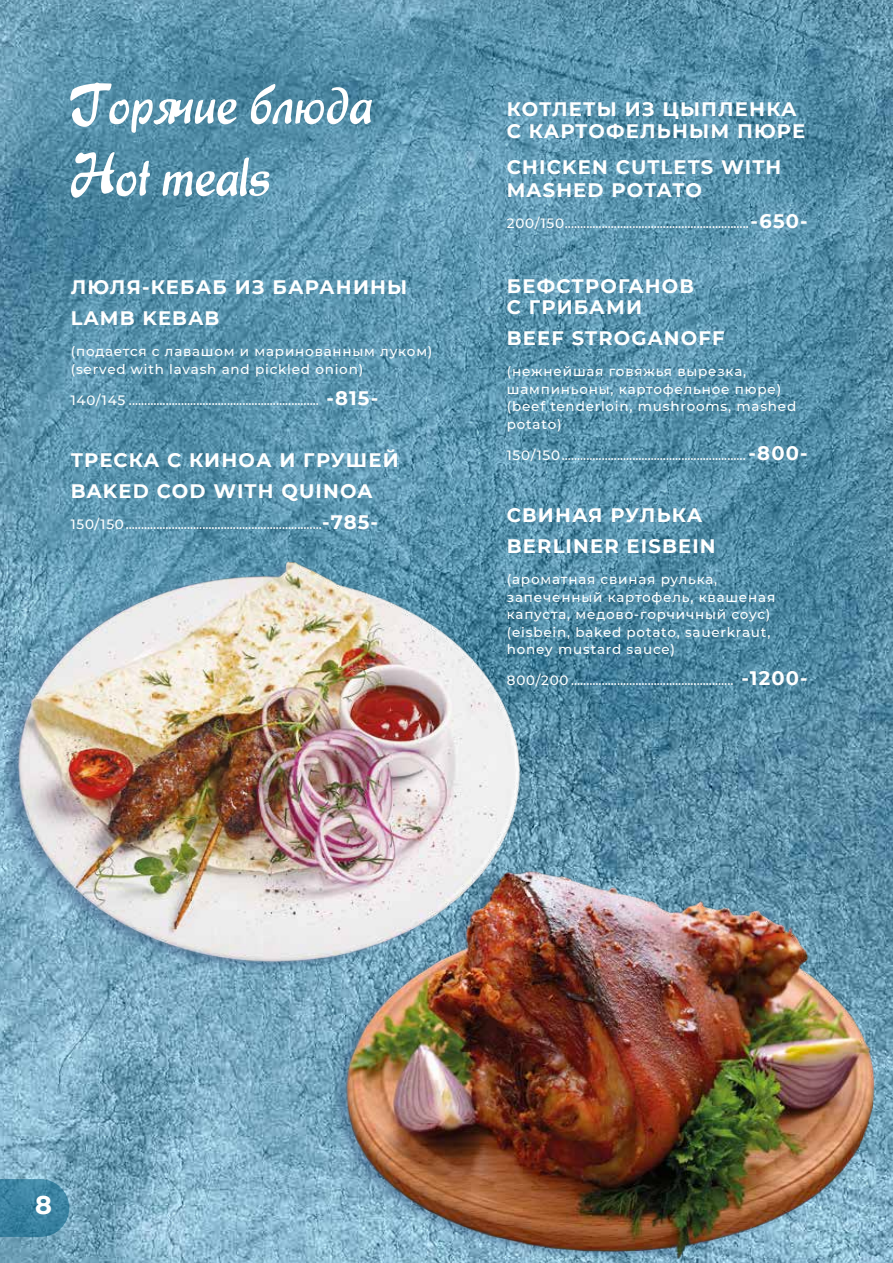
<style>
.page{position:relative;width:893px;height:1263px;background:#fff}
.page>*{position:absolute;margin:0;border:0;box-sizing:border-box;transform-origin:0 0}
.t1{font:57px/72px "Express C";color:#fff}
.t2{font:700 25.5px "Montserrat";color:#fff}
.t3{font:700 19.5px/31px "Montserrat";letter-spacing:.06em;color:#fff}
.t4{font:500 13.5px/17.5px "Montserrat";letter-spacing:.06em;color:#fff}
.s1{font-weight:700;font-size:19.5px}
</style>
<div class="page">
<img style="left:0;top:776px;width:893px;height:487px">
<svg style="left:0;top:1179px;width:69px;height:58px"></svg>
<img style="left:0;top:0;width:893px;height:776px">
<img style="left:272px;top:830px;width:621px;height:433px">
<img style="left:5px;top:547px;width:534px;height:434px">
<h1 class="t1" style="left:68px;top:68px;width:306px">Горячие блюда<br>Hot meals</h1>
<h3 class="t3" style="left:71px;top:271px;width:338px">ЛЮЛЯ-КЕБАБ ИЗ БАРАНИНЫ<br>LAMB KEBAB</h3>
<p class="t4" style="left:71px;top:342px;width:363px">(подается с лавашом и маринованным луком) (served with lavash and pickled onion)</p>
<p class="t4" style="left:71px;top:391px;width:309px">140/145 .............................................................. <span class="s1">-815-</span></p>
<h3 class="t3" style="left:71px;top:444px;width:329px">ТРЕСКА С КИНОА И ГРУШЕЙ<br>BAKED COD WITH QUINOA</h3>
<p class="t4" style="left:71px;top:515px;width:309px">150/150 ................................................................<span class="s1">-785-</span></p>
<h3 class="t3" style="left:507px;top:96px;width:300px;line-height:22.5px">КОТЛЕТЫ ИЗ ЦЫПЛЕНКА<br>С КАРТОФЕЛЬНЫМ ПЮРЕ</h3>
<h3 class="t3" style="left:507px;top:155px;width:276px;line-height:22.5px">CHICKEN CUTLETS WITH<br>MASHED POTATO</h3>
<p class="t4" style="left:507px;top:213px;width:302px">200/150............................................................<span class="s1">-650-</span></p>
<h3 class="t3" style="left:507px;top:275px;width:189px;line-height:21px">БЕФСТРОГАНОВ<br>С ГРИБАМИ</h3>
<h3 class="t3" style="left:507px;top:322px;width:219px">BEEF STROGANOFF</h3>
<p class="t4" style="left:507px;top:362px;width:291px">(нежнейшая говяжья вырезка, шампиньоны, картофельное пюре) (beef tenderloin, mushrooms, mashed potato)</p>
<p class="t4" style="left:507px;top:446px;width:302px">150/150 ............................................................ <span class="s1">-800-</span></p>
<h3 class="t3" style="left:507px;top:499px;width:210px">СВИНАЯ РУЛЬКА<br>BERLINER EISBEIN</h3>
<p class="t4" style="left:507px;top:570px;width:270px">(ароматная свиная рулька, запеченный картофель, квашеная капуста, медово-горчичный соус) (eisbein, baked potato, sauerkraut, honey mustard sauce)</p>
<p class="t4" style="left:507px;top:671px;width:302px">800/200 ..................................................... <span class="s1">-1200-</span></p>
<h2 class="t2" style="left:35px;top:1187px;width:18px">8</h2>
</div>
